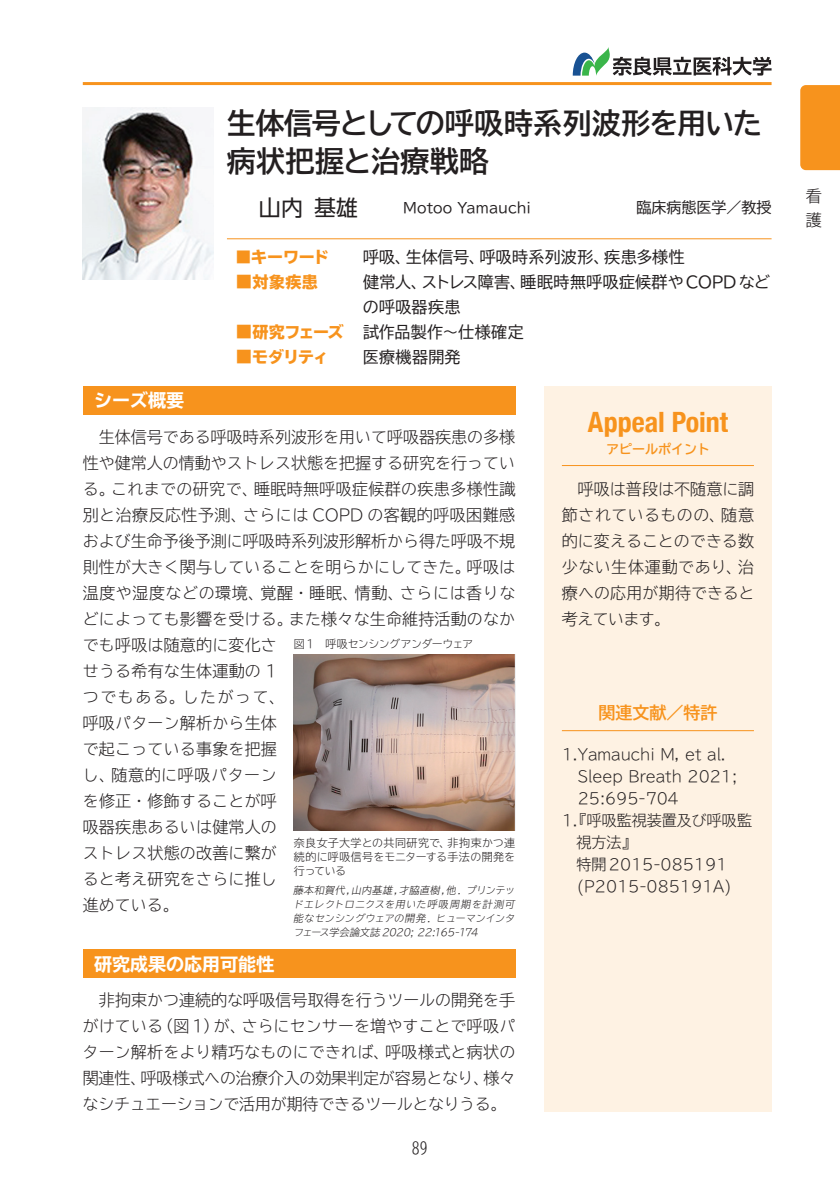
<style>
.page{position:relative;width:840px;height:1191px;background:#fff}
.page>*{position:absolute;margin:0;border:0;box-sizing:border-box;transform-origin:0 0}
.t1{font:700 29px/38px "TBUD Go Std";letter-spacing:-.01em;color:#231f20}
.t2{font:700 condensed 28px "Helvetica Neue";color:#f7931d}
.t3{font:22px "UD Shin Go Pr 6";color:#231f20}
.t4{font:700 expanded 18px "TBUD Go Std";color:#fff}
.t5{font:700 17px "TBUD Go Std";color:#f7931d}
.t6{font:300 16px/26px "TBUD Go Std Super";letter-spacing:.01em;color:#231f20}
.t7{font:16px/25px "TBUD Go Std";letter-spacing:.015em;color:#231f20}
.t8{font:800 16px "TBUD Go Std";letter-spacing:-.03em;color:#f7931d}
.t9{font:300 15px "TBUD Go Std Super";color:#231f20}
.t10{font:15px "TBUD Go Std";color:#231f20}
.t11{font:14px "TBUD Go Std";letter-spacing:.005em;color:#231f20}
.t12{font:700 13px "TBUD Go Std";color:#f7931d}
.t13{font:300 11px/14px "TBUD Go Std Super";letter-spacing:.015em;color:#231f20;text-align:justify}
.t14{font:300 11px "TBUD Go Std Super";letter-spacing:-.045em;color:#231f20}
.t15{font:italic 300 10px/14px "TBUD Go Std Super";color:#231f20;text-align:justify}
.s1{font-family:"TBUD Go Std Super";font-weight:300;font-size:17px}
</style>
<div class="page">
<div style="left:800px;top:85px;width:39px;height:85px;background:#f7931d"></div>
<hr style="left:83px;top:82px;width:688px;height:3px;background:#f7931d">
<svg style="left:572px;top:47px;width:199px;height:29px"></svg>
<hr style="left:227px;top:238px;width:544px;height:1px;background:#f7931d">
<div style="left:544px;top:386px;width:227px;height:726px;background:#fef2e3"></div>
<hr style="left:561px;top:465px;width:192px;height:1px;background:#f7931d">
<hr style="left:561px;top:730px;width:192px;height:1px;background:#f7931d">
<div style="left:83px;top:949px;width:432px;height:29px;background:#f7931d"></div>
<img style="left:83px;top:108px;width:130px;height:172px">
<div style="left:83px;top:386px;width:432px;height:28px;background:#f7931d"></div>
<img style="left:294px;top:654px;width:221px;height:176px">
<h1 class="t1" style="left:227px;top:104px;width:536px">生体信号としての呼吸時系列波形を用いた病状把握と治療戦略</h1>
<h3 class="t3" style="left:259px;top:190px;width:100px">山内 基雄</h3>
<p class="t11" style="left:403px;top:196px;width:129px">Motoo Yamauchi</p>
<p class="t10" style="left:636px;top:195px;width:136px">臨床病態医学／教授</p>
<p class="t8" style="left:235px;top:248px;width:95px">■キーワード</p>
<p class="t8" style="left:235px;top:273px;width:84px"><span class="s1">■</span>対象疾患</p>
<p class="t8" style="left:235px;top:323px;width:110px"><span class="s1">■</span>研究フェーズ</p>
<p class="t8" style="left:235px;top:348px;width:95px"><span class="s1">■</span>モダリティ</p>
<p class="t7" style="left:363px;top:244px;width:408px">呼吸、生体信号、呼吸時系列波形、疾患多様性<br>健常人、ストレス障害、睡眠時無呼吸症候群や COPDなどの呼吸器疾患<br>試作品製作～仕様確定<br>医療機器開発</p>
<p class="t4" style="left:94px;top:390px;width:92px">シーズ概要</p>
<p class="t6" style="left:83px;top:423px;width:434px;text-indent:16px">生体信号である呼吸時系列波形を用いて呼吸器疾患の多様性や健常人の情動やストレス状態を把握する研究を行っている。これまでの研究で、睡眠時無呼吸症候群の疾患多様性識別と治療反応性予測、さらには COPD の客観的呼吸困難感および生命予後予測に呼吸時系列波形解析から得た呼吸不規則性が大きく関与していることを明らかにしてきた。呼吸は温度や湿度などの環境、覚醒・睡眠、情動、さらには香りなどによっても影響を受ける。また様々な生命維持活動のなかでも呼吸は随意的に変化さ<br>せうる希有な生体運動の 1<br>つでもある。したがって、<br>呼吸パターン解析から生体<br>で起こっている事象を把握<br>し、随意的に呼吸パターン<br>を修正・修飾することが呼<br>吸器疾患あるいは健常人の<br>ストレス状態の改善に繋が<br>ると考え研究をさらに推し<br>進めている。</p>
<p class="t14" style="left:294px;top:635px;width:181px">図1 呼吸センシングアンダーウェア</p>
<p class="t13" style="left:294px;top:835px;width:223px">奈良女子大学との共同研究で、非拘束かつ連続的に呼吸信号をモニターする手法の開発を行っている</p>
<p class="t15" style="left:293px;top:882px;width:225px">藤本和賀代 ,山内基雄 ,才脇直樹 ,他 . プリンテッドエレクトロニクスを用いた呼吸周期を計測可能なセンシングウェアの開発 . ヒューマンインタフェース学会論文誌 2020; 22:165-174</p>
<p class="t4" style="left:94px;top:954px;width:182px">研究成果の応用可能性</p>
<p class="t6" style="left:83px;top:986px;width:434px;text-align:justify;text-indent:16px">非拘束かつ連続的な呼吸信号取得を行うツールの開発を手がけている（図 1）が、さらにセンサーを増やすことで呼吸パターン解析をより精巧なものにできれば、呼吸様式と病状の関連性、呼吸様式への治療介入の効果判定が容易となり、様々なシチュエーションで活用が期待できるツールとなりうる。</p>
<p class="t6" style="left:412px;top:1134px;width:17px">89</p>
<h2 class="t2" style="left:587px;top:398px;width:142px">Appeal Point</h2>
<p class="t12" style="left:605px;top:438px;width:105px">アピールポイント</p>
<p class="t6" style="left:561px;top:475px;width:194px;text-align:justify;text-indent:16px">呼吸は普段は不随意に調節されているものの、随意的に変えることのできる数少ない生体運動であり、治療への応用が期待できると考えています。</p>
<p class="t5" style="left:598px;top:698px;width:120px">関連文献／特許</p>
<p class="t9" style="left:561px;top:742px;width:165px">1.Yamauchi M, et al.</p>
<p class="t9" style="left:577px;top:764px;width:161px">Sleep Breath 2021;</p>
<p class="t9" style="left:577px;top:786px;width:103px">25:695-704</p>
<p class="t9" style="left:561px;top:808px;width:191px">1.『呼吸監視装置及び呼吸監</p>
<p class="t9" style="left:576px;top:830px;width:61px">視方法』</p>
<p class="t9" style="left:576px;top:852px;width:152px">特開 2015-085191</p>
<p class="t9" style="left:576px;top:874px;width:157px">(P2015-085191A)</p>
<p class="t6" style="left:805px;top:183px;width:17px;line-height:24px">看護</p>
</div>
